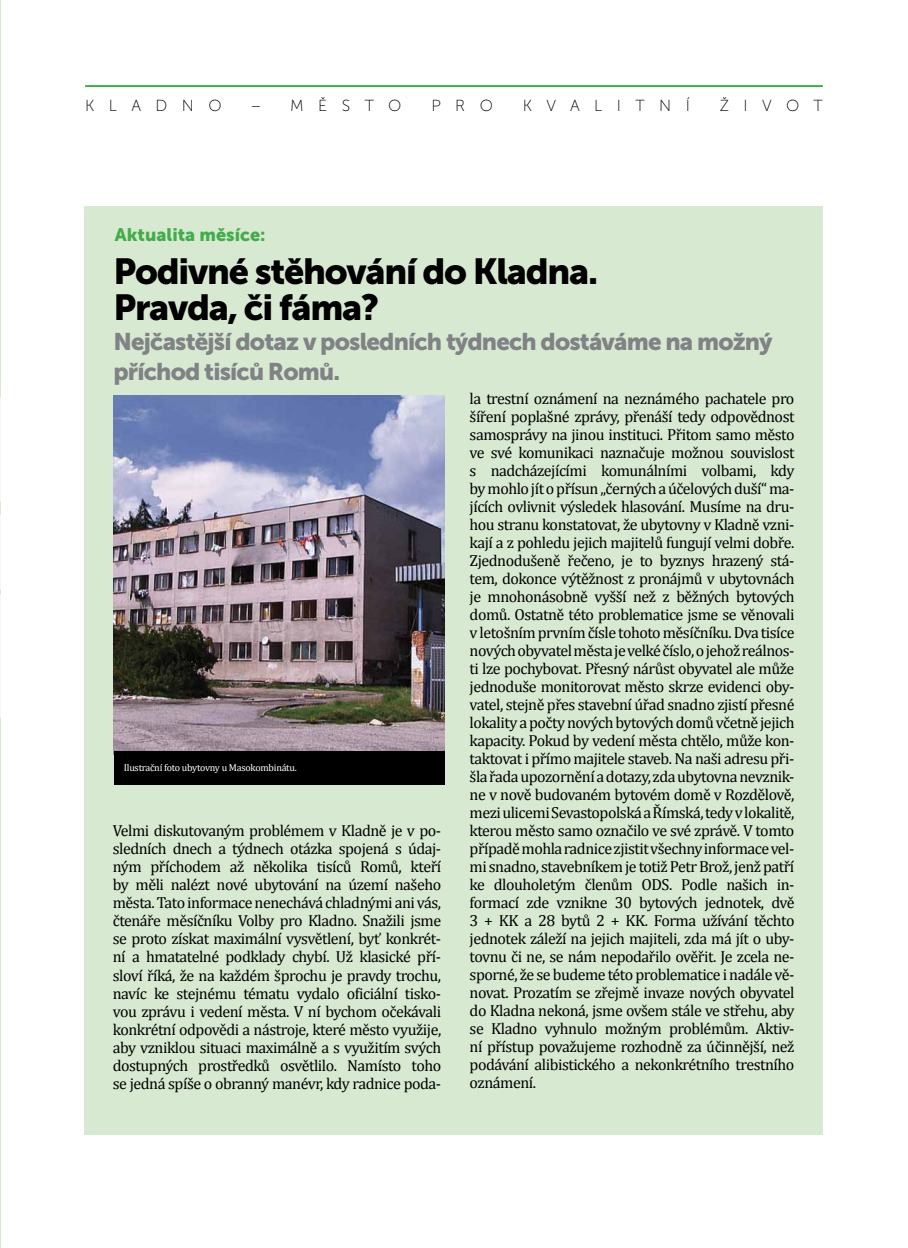
<style>
.page{position:relative;width:908px;height:1248px;background:#fff}
.page>*{position:absolute;margin:0;border:0;box-sizing:border-box;transform-origin:0 0}
.t1{font:36px/36px "Museo Sans 900";letter-spacing:-.035em;color:#000}
.t2{font:24px/30px "Museo Sans 900";letter-spacing:-.035em;color:#808285}
.t3{font:18px "Museo Sans 900";color:#41ad49}
.t4{font:16px/18px "Cambria";letter-spacing:-.03em;color:#000;text-align:justify}
.t5{font:16px "Museo Sans 100";letter-spacing:.905em;color:#000}
.t6{font:10px "Cambria";letter-spacing:-.025em;color:#fff}
</style>
<div class="page">
<hr style="left:0;top:0;width:1px;height:1247px;background:#d8e9d2">
<hr style="left:85px;top:85px;width:737px;height:2px;background:#41ad49">
<div style="left:84px;top:206px;width:738px;height:928px;background:#d8e9d2"></div>
<img style="left:114px;top:395px;width:330px;height:355px">
<div style="left:114px;top:750px;width:330px;height:34px;background:#000"></div>
<p class="t5" style="left:85px;top:97px;width:138px">KLADNO</p>
<p class="t5" style="left:251px;top:97px;width:151px">– MĚSTO</p>
<p class="t5" style="left:431px;top:97px;width:63px">PRO</p>
<p class="t5" style="left:522px;top:97px;width:169px">KVALITNÍ</p>
<p class="t5" style="left:719px;top:97px;width:105px">ŽIVOT</p>
<p class="t3" style="left:115px;top:224px;width:152px">Aktualita měsíce:</p>
<h1 class="t1" style="left:113px;top:253px;width:486px">Podivné stěhování do Kladna.<br>Pravda, či fáma?</h1>
<h2 class="t2" style="left:113px;top:326px;width:660px">Nejčastější dotaz v posledních týdnech dostáváme na možný příchod tisíců Romů.</h2>
<p class="t4" style="left:469px;top:389px;width:326px">la trestní oznámení na neznámého pachatele pro šíření poplašné zprávy, přenáší tedy odpovědnost samosprávy na jinou instituci. Přitom samo město ve své komunikaci naznačuje možnou souvislost s nadcházejícími komunálními volbami, kdy by mohlo jít o přísun „černých a účelových duší“ ma&shy;jících ovlivnit výsledek hlasování. Musíme na dru&shy;hou stranu konstatovat, že ubytovny v Kladně vzni&shy;kají a z pohledu jejich majitelů fungují velmi dobře.<br>Zjednodušeně řečeno, je to byznys hrazený stá&shy;tem, dokonce výtěžnost z pronájmů v ubytovnách je mnohonásobně vyšší než z běžných bytových domů. Ostatně této problematice jsme se věnovali v letošním prvním čísle tohoto měsíčníku. Dva tisíce nových obyvatel města je velké číslo, o jehož reálnos&shy;ti lze pochybovat. Přesný nárůst obyvatel ale může jednoduše monitorovat město skrze evidenci oby&shy;vatel, stejně přes stavební úřad snadno zjistí přesné lokality a počty nových bytových domů včetně jejich kapacity. Pokud by vedení města chtělo, může kon&shy;taktovat i přímo majitele staveb. Na naši adresu při&shy;šla řada upozornění a dotazy, zda ubytovna nevznik&shy;ne v nově budovaném bytovém domě v Rozdělově, mezi ulicemi Sevastopolská a Římská, tedy v lokalitě, kterou město samo označilo ve své zprávě. V tomto případě mohla radnice zjistit všechny informace vel&shy;mi snadno, stavebníkem je totiž Petr Brož, jenž patří ke dlouholetým členům ODS. Podle našich in&shy;formací zde vznikne 30 bytových jednotek, dvě 3 + KK a 28 bytů 2 + KK. Forma užívání těchto jednotek záleží na jejich majiteli, zda má jít o uby&shy;tovnu či ne, se nám nepodařilo ověřit. Je zcela ne&shy;sporné, že se budeme této problematice i nadále vě&shy;novat. Prozatím se zřejmě invaze nových obyvatel do Kladna nekoná, jsme ovšem stále ve střehu, aby se Kladno vyhnulo možným problémům. Aktiv&shy;ní přístup považujeme rozhodně za účinnější, než podávání alibistického a nekonkrétního trestního oznámení.</p>
<p class="t6" style="left:124px;top:761px;width:174px">Ilustrační foto ubytovny u Masokombinátu.</p>
<p class="t4" style="left:113px;top:821px;width:330px">Velmi diskutovaným problémem v Kladně je v po&shy;sledních dnech a týdnech otázka spojená s údaj&shy;ným příchodem až několika tisíců Romů, kteří by měli nalézt nové ubytování na území našeho města. Tato informace nenechává chladnými ani vás, čtenáře měsíčníku Volby pro Kladno. Snažili jsme se proto získat maximální vysvětlení, byť konkrét&shy;ní a hmatatelné podklady chybí. Už klasické pří&shy;sloví říká, že na každém šprochu je pravdy trochu, navíc ke stejnému tématu vydalo oficiální tisko&shy;vou zprávu i vedení města. V ní bychom očekávali konkrétní odpovědi a nástroje, které město využije, aby vzniklou situaci maximálně a s využitím svých dostupných prostředků osvětlilo. Namísto toho se jedná spíše o obranný manévr, kdy radnice poda-</p>
</div>
